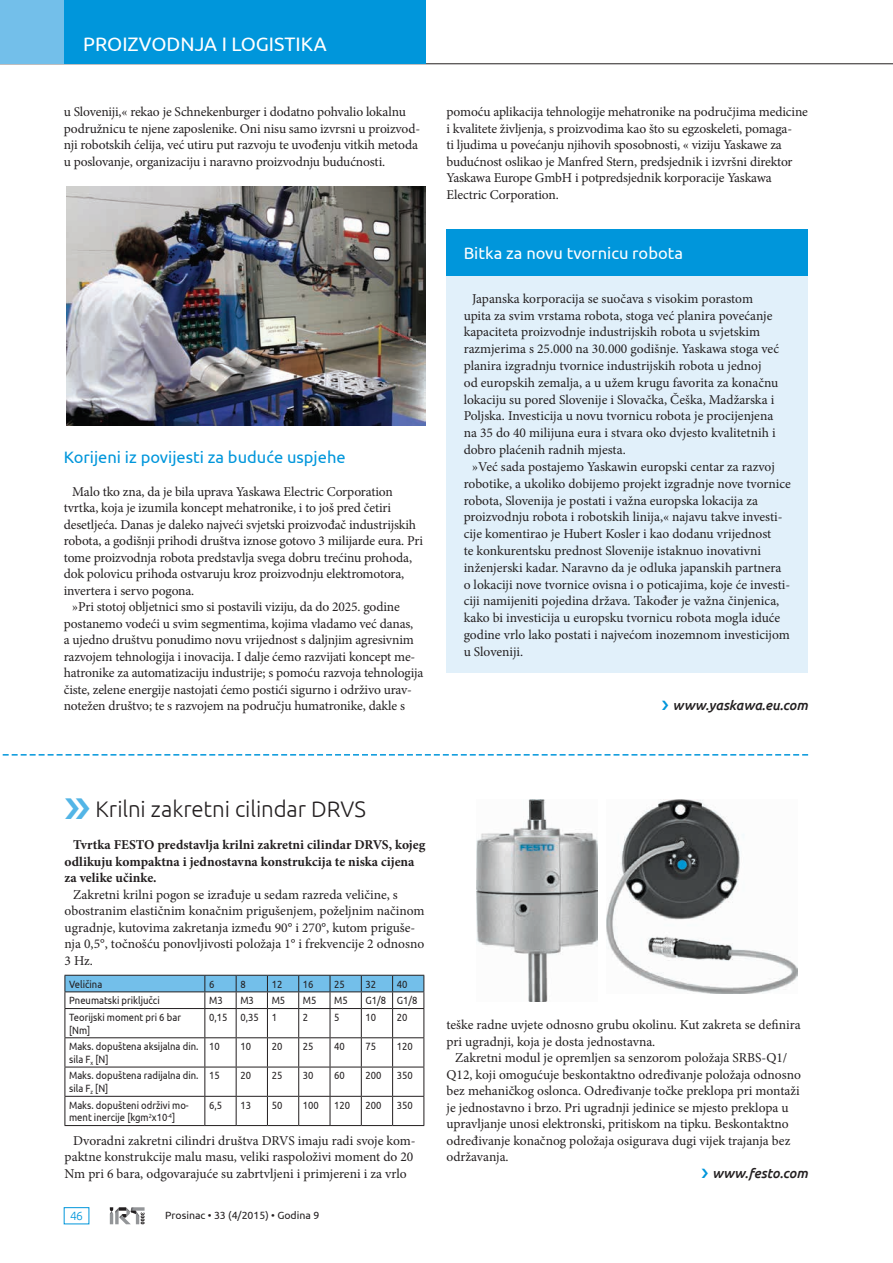
<style>
.page{position:relative;width:893px;height:1263px;background:#fff}
.page>*{position:absolute;margin:0;border:0;box-sizing:border-box;transform-origin:0 0}
.Članek_naslov{font:300 22.5px "Ubuntu";letter-spacing:-.005em;color:#231f20}
.t1{font:19.5px "Ubuntu";color:#fff}
.Vsebina_-_podnaslov{font:16.5px "Ubuntu";color:#0096db}
.Vsebina_-_podnaslov-2{font:16.5px "Ubuntu";color:#fff}
.vsebina_-_body_text{font:13.5px/16.5px "Minion Pro";letter-spacing:-.005em;color:#231f20}
.vsebina_-_body_text-2{font:700 13.5px/16.5px "Minion Pro";color:#231f20}
.Novica_-_url{font:italic 500 13.5px "Ubuntu";color:#231f20}
.t2{font:300 12px "Ubuntu";color:#0096db}
.Tabela_-_vsebina{font:10.5px/12.6px "Ubuntu";color:#231f20;scale:.9 1}
.Tabela_-_vsebina-2{font:10.5px "Ubuntu";color:#231f20}
</style>
<div class="page">
<svg style="left:110px;top:1207px;width:35px;height:17px"></svg>
<hr style="left:0;top:63px;width:893px;height:1px;background:#231f20">
<div style="left:64px;top:1207px;width:25px;height:17px;border:1px solid #0096db"></div>
<div style="left:0;top:0;width:64px;height:64px;background:#73bfea"></div>
<div style="left:64px;top:0;width:361px;height:64px;background:#0096db"></div>
<div style="left:447px;top:229px;width:361px;height:47px;background:#0096db"></div>
<div style="left:447px;top:276px;width:361px;height:397px;background:#e1f0fa"></div>
<img style="left:66px;top:186px;width:359px;height:239px">
<svg style="left:65px;top:975px;width:359px;height:150px"></svg>
<hr style="left:65px;top:1125px;width:140px;height:1px;background:#231f20">
<hr style="left:205px;top:1125px;width:31px;height:1px;background:#231f20">
<hr style="left:236px;top:1125px;width:31px;height:1px;background:#231f20">
<hr style="left:267px;top:1125px;width:32px;height:1px;background:#231f20">
<hr style="left:299px;top:1125px;width:31px;height:1px;background:#231f20">
<hr style="left:330px;top:1125px;width:31px;height:1px;background:#231f20">
<hr style="left:361px;top:1125px;width:32px;height:1px;background:#231f20">
<hr style="left:393px;top:1125px;width:31px;height:1px;background:#231f20">
<img style="left:477px;top:799px;width:120px;height:202px">
<img style="left:606px;top:799px;width:191px;height:194px">
<svg style="left:2px;top:754px;width:806px;height:1px"></svg>
<h2 class="t1" style="left:83px;top:32px;width:245px">PROIZVODNJA I LOGISTIKA</h2>
<p class="vsebina_-_body_text" style="left:64px;top:104px;width:358px">u Sloveniji,« rekao je Schnekenburger i dodatno pohvalio lokalnu podružnicu te njene zaposlenike. Oni nisu samo izvrsni u proizvod&shy;nji robotskih ćelija, već utiru put razvoju te uvođenju vitkih metoda u poslovanje, organizaciju i naravno proizvodnju budućnosti.</p>
<p class="Vsebina_-_podnaslov" style="left:64px;top:447px;width:283px">Korijeni iz povijesti za buduće uspjehe</p>
<p class="vsebina_-_body_text" style="left:64px;top:483px;width:361px;text-indent:9px">Malo tko zna, da je bila uprava Yaskawa Electric Corporation tvrtka, koja je izumila koncept mehatronike, i to još pred četiri desetljeća. Danas je daleko najveći svjetski proizvođač industrijskih robota, a godišnji prihodi društva iznose gotovo 3 milijarde eura. Pri tome proizvodnja robota predstavlja svega dobru trećinu prohoda, dok polovicu prihoda ostvaruju kroz proizvodnju elektromotora, invertera i servo pogona.</p>
<p class="vsebina_-_body_text" style="left:64px;top:599px;width:361px;text-indent:9px">»Pri stotoj obljetnici smo si postavili viziju, da do 2025. godine postanemo vodeći u svim segmentima, kojima vladamo već danas,<br>a ujedno društvu ponudimo novu vrijednost s daljnjim agresivnim razvojem tehnologija i inovacija. I dalje ćemo razvijati koncept me&shy;hatronike za automatizaciju industrije; s pomoću razvoja tehnologija čiste, zelene energije nastojati ćemo postići sigurno i održivo urav&shy;notežen društvo; te s razvojem na području humatronike, dakle s</p>
<p class="vsebina_-_body_text" style="left:446px;top:104px;width:363px">pomoću aplikacija tehnologije mehatronike na područjima medicine i kvalitete življenja, s proizvodima kao što su egzoskeleti, pomaga-<br>ti ljudima u povećanju njihovih sposobnosti, « viziju Yaskawe za budućnost oslikao je Manfred Stern, predsjednik i izvršni direktor Yaskawa Europe GmbH i potpredsjednik korporacije Yaskawa Electric Corporation.</p>
<p class="Vsebina_-_podnaslov-2" style="left:464px;top:243px;width:221px">Bitka za novu tvornicu robota</p>
<p class="vsebina_-_body_text" style="left:464px;top:290px;width:317px;text-indent:9px">Japanska korporacija se suočava s visokim porastom upita za svim vrstama robota, stoga već planira povećanje kapaciteta proizvodnje industrijskih robota u svjetskim razmjerima s 25.000 na 30.000 godišnje. Yaskawa stoga već planira izgradnju tvornice industrijskih robota u jednoj<br>od europskih zemalja, a u užem krugu favorita za konačnu lokaciju su pored Slovenije i Slovačka, Češka, Madžarska i Poljska. Investicija u novu tvornicu robota je procijenjena na 35 do 40 milijuna eura i stvara oko dvjesto kvalitetnih i dobro plaćenih radnih mjesta.</p>
<p class="vsebina_-_body_text" style="left:464px;top:458px;width:329px;text-indent:9px">»Već sada postajemo Yaskawin europski centar za razvoj robotike, a ukoliko dobijemo projekt izgradnje nove tvornice robota, Slovenija je postati i važna europska lokacija za proizvodnju robota i robotskih linija,« najavu takve investi&shy;cije komentirao je Hubert Kosler i kao dodanu vrijednost<br>te konkurentsku prednost Slovenije istaknuo inovativni inženjerski kadar. Naravno da je odluka japanskih partnera o lokaciji nove tvornice ovisna i o poticajima, koje će investi&shy;ciji namijeniti pojedina država. Također je važna činjenica, kako bi investicija u europsku tvornicu robota mogla iduće godine vrlo lako postati i najvećom inozemnom investicijom u Sloveniji.</p>
<p class="Novica_-_url" style="left:673px;top:697px;width:137px">www.yaskawa.eu.com</p>
<p class="Članek_naslov" style="left:95px;top:795px;width:272px">Krilni zakretni cilindar DRVS</p>
<p class="vsebina_-_body_text-2" style="left:65px;top:836px;width:362px;text-indent:9px">Tvrtka FESTO predstavlja krilni zakretni cilindar DRVS, kojeg odlikuju kompaktna i jednostavna konstrukcija te niska cijena za velike učinke.</p>
<p class="vsebina_-_body_text" style="left:65px;top:886px;width:361px;text-indent:9px">Zakretni krilni pogon se izrađuje u sedam razreda veličine, s obostranim elastičnim konačnim prigušenjem, poželjnim načinom ugradnje, kutovima zakretanja između 90° i 270°, kutom priguše&shy;nja 0,5°, točnošću ponovljivosti položaja 1° i frekvencije 2 odnosno 3 Hz.</p>
<p class="Tabela_-_vsebina" style="left:69px;top:977px;width:38px">Veličina</p>
<p class="Tabela_-_vsebina" style="left:209px;top:977px;width:7px">6</p>
<p class="Tabela_-_vsebina" style="left:240px;top:977px;width:7px">8</p>
<p class="Tabela_-_vsebina" style="left:272px;top:977px;width:13px">12</p>
<p class="Tabela_-_vsebina" style="left:303px;top:977px;width:13px">16</p>
<p class="Tabela_-_vsebina" style="left:334px;top:977px;width:13px">25</p>
<p class="Tabela_-_vsebina" style="left:366px;top:977px;width:13px">32</p>
<p class="Tabela_-_vsebina" style="left:397px;top:977px;width:13px">40</p>
<p class="Tabela_-_vsebina" style="left:69px;top:994px;width:102px">Pneumatski priključci</p>
<p class="Tabela_-_vsebina" style="left:209px;top:994px;width:17px">M3</p>
<p class="Tabela_-_vsebina" style="left:240px;top:994px;width:17px">M3</p>
<p class="Tabela_-_vsebina" style="left:272px;top:994px;width:17px">M5</p>
<p class="Tabela_-_vsebina" style="left:303px;top:994px;width:17px">M5</p>
<p class="Tabela_-_vsebina" style="left:334px;top:994px;width:17px">M5</p>
<p class="Tabela_-_vsebina" style="left:366px;top:994px;width:24px">G1/8</p>
<p class="Tabela_-_vsebina" style="left:397px;top:994px;width:24px">G1/8</p>
<p class="Tabela_-_vsebina" style="left:69px;top:1010px;width:126px">Teorijski moment pri 6 bar [Nm]</p>
<p class="Tabela_-_vsebina" style="left:209px;top:1010px;width:22px">0,15</p>
<p class="Tabela_-_vsebina" style="left:240px;top:1010px;width:22px">0,35</p>
<p class="Tabela_-_vsebina" style="left:272px;top:1010px;width:7px">1</p>
<p class="Tabela_-_vsebina" style="left:303px;top:1010px;width:7px">2</p>
<p class="Tabela_-_vsebina" style="left:334px;top:1010px;width:7px">5</p>
<p class="Tabela_-_vsebina" style="left:366px;top:1010px;width:13px">10</p>
<p class="Tabela_-_vsebina" style="left:397px;top:1010px;width:13px">20</p>
<p class="Tabela_-_vsebina" style="left:69px;top:1040px;width:145px">Maks. dopuštena aksijalna din. sila F<sub>x</sub> [N]</p>
<p class="Tabela_-_vsebina" style="left:209px;top:1040px;width:13px">10</p>
<p class="Tabela_-_vsebina" style="left:240px;top:1040px;width:13px">10</p>
<p class="Tabela_-_vsebina" style="left:272px;top:1040px;width:13px">20</p>
<p class="Tabela_-_vsebina" style="left:303px;top:1040px;width:13px">25</p>
<p class="Tabela_-_vsebina" style="left:334px;top:1040px;width:13px">40</p>
<p class="Tabela_-_vsebina" style="left:366px;top:1040px;width:13px">75</p>
<p class="Tabela_-_vsebina" style="left:397px;top:1040px;width:19px">120</p>
<p class="Tabela_-_vsebina" style="left:69px;top:1069px;width:145px">Maks. dopuštena radijalna din. sila F<sub>z</sub> [N]</p>
<p class="Tabela_-_vsebina" style="left:209px;top:1069px;width:13px">15</p>
<p class="Tabela_-_vsebina" style="left:240px;top:1069px;width:13px">20</p>
<p class="Tabela_-_vsebina" style="left:272px;top:1069px;width:13px">25</p>
<p class="Tabela_-_vsebina" style="left:303px;top:1069px;width:13px">30</p>
<p class="Tabela_-_vsebina" style="left:334px;top:1069px;width:13px">60</p>
<p class="Tabela_-_vsebina" style="left:366px;top:1069px;width:19px">200</p>
<p class="Tabela_-_vsebina" style="left:397px;top:1069px;width:19px">350</p>
<p class="Tabela_-_vsebina" style="left:69px;top:1098px;width:134px">Maks. dopušteni održivi mo&shy;ment inercije [kgm<sup>2</sup>x10<sup>-4</sup>]</p>
<p class="Tabela_-_vsebina" style="left:209px;top:1098px;width:16px">6,5</p>
<p class="Tabela_-_vsebina" style="left:240px;top:1098px;width:13px">13</p>
<p class="Tabela_-_vsebina" style="left:272px;top:1098px;width:13px">50</p>
<p class="Tabela_-_vsebina" style="left:303px;top:1098px;width:19px">100</p>
<p class="Tabela_-_vsebina" style="left:334px;top:1098px;width:19px">120</p>
<p class="Tabela_-_vsebina" style="left:366px;top:1098px;width:19px">200</p>
<p class="Tabela_-_vsebina" style="left:397px;top:1098px;width:19px">350</p>
<p class="vsebina_-_body_text" style="left:65px;top:1132px;width:353px;text-indent:9px">Dvoradni zakretni cilindri društva DRVS imaju radi svoje kom&shy;paktne konstrukcije malu masu, veliki raspoloživi moment do 20<br>Nm pri 6 bara, odgovarajuće su zabrtvljeni i primjereni i za vrlo</p>
<p class="t2" style="left:70px;top:1208px;width:15px">46</p>
<p class="Tabela_-_vsebina-2" style="left:165px;top:1209px;width:156px">Prosinac • 33 (4/2015) • Godina 9</p>
<p class="vsebina_-_body_text" style="left:446px;top:1017px;width:356px">teške radne uvjete odnosno grubu okolinu. Kut zakreta se definira pri ugradnji, koja je dosta jednostavna.</p>
<p class="vsebina_-_body_text" style="left:446px;top:1050px;width:356px;text-indent:9px">Zakretni modul je opremljen sa senzorom položaja SRBS-Q1/ Q12, koji omogućuje beskontaktno određivanje položaja odnosno bez mehaničkog oslonca. Određivanje točke preklopa pri montaži je jednostavno i brzo. Pri ugradnji jedinice se mjesto preklopa u upravljanje unosi elektronski, pritiskom na tipku. Beskontaktno određivanje konačnog položaja osigurava dugi vijek trajanja bez održavanja.</p>
<p class="Novica_-_url" style="left:712px;top:1165px;width:97px">www.festo.com</p>
</div>
